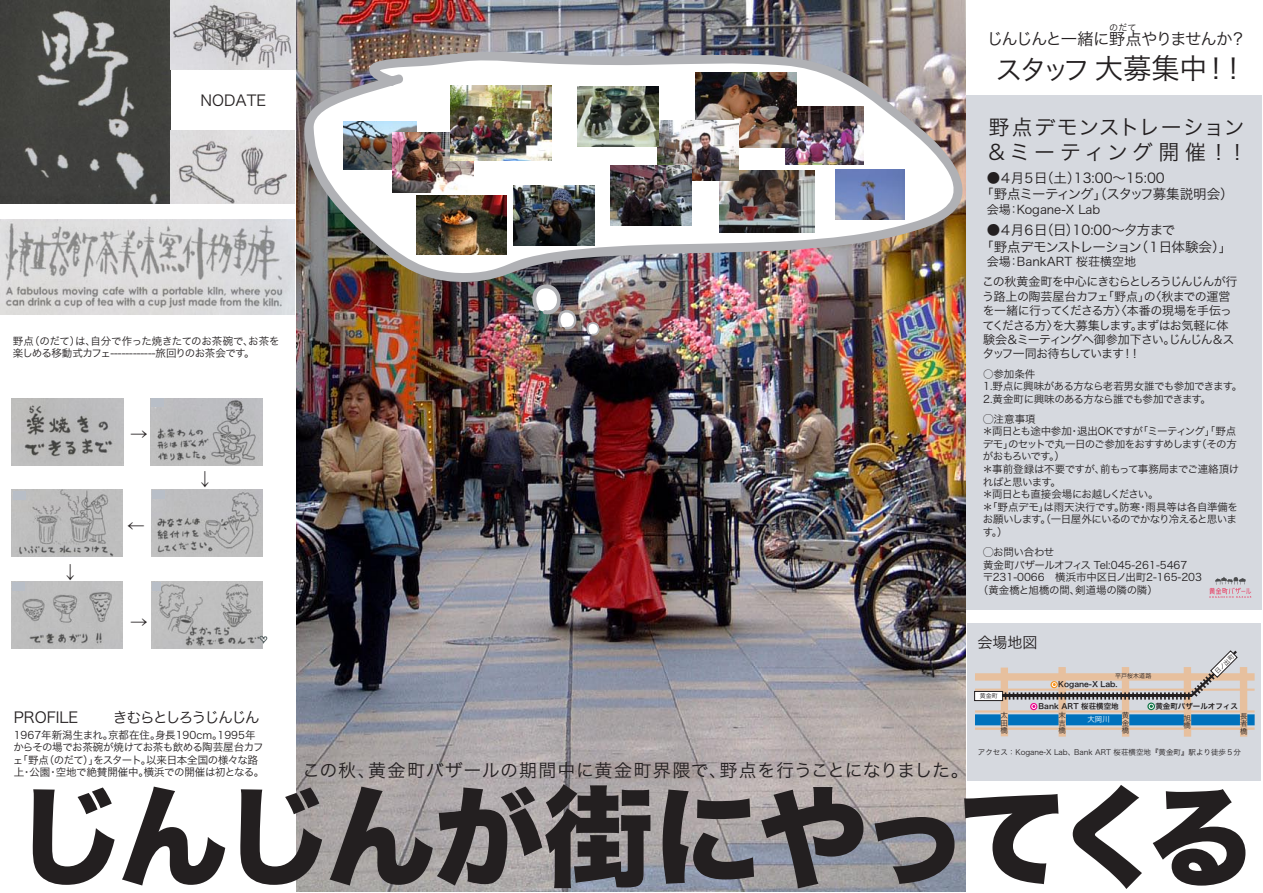
<style>
.page{position:relative;width:1263px;height:893px;background:#fff}
.page>*{position:absolute;margin:0;border:0;box-sizing:border-box;transform-origin:0 0}
.t1{font:109.35px "Hira Kaku Std W8";letter-spacing:-.045em;color:#231f20}
.t2{font:28.35px "Hira Kaku Pro W3";color:#231f20}
.t3{font:21px/25.2px "Hira Kaku Pro W3";letter-spacing:.075em;color:#231f20}
.t4{font:18px "Hira Kaku Pro W3";letter-spacing:.035em;color:#231f20}
.t5{font:16.5px "Hira Kaku Pro W3";letter-spacing:-.075em;color:#231f20}
.t6{font:15.15px "Hira Kaku Pro W3";letter-spacing:-.1em;color:#231f20}
.t7{font:15px "Hira Kaku Pro W3";color:#231f20}
.t8{font:13.5px/16.2px "Hira Kaku Pro W3";letter-spacing:-.07em;color:#231f20}
.t9{font:12px/14.4px "Hira Kaku Pro W3";letter-spacing:-.05em;color:#231f20}
.t10{font:12px "Hira Kaku Pro W3";color:#231f20}
.t11{font:10.5px/12.6px "Hira Kaku Pro W3";letter-spacing:-.035em;color:#231f20}
.t12{font:10.5px "Hira Kaku Pro W3";color:#231f20}
.t13{font:9.15px "Hira Kaku Pro W3";color:#231f20}
.t14{font:7.5px/7.5px "Hira Kaku Pro W3";color:#231f20;text-align:justify}
.t15{font:7.5px "Hira Kaku Pro W6";color:#231f20}
.t16{font:7.5px "Hira Kaku Pro W3";color:#fff}
.t17{font:6px "Hira Kaku Pro W3";color:#231f20}
.s1{font-size:27px}
</style>
<div class="page">
<img style="left:295px;top:0;width:671px;height:892px">
<div style="left:966px;top:95px;width:296px;height:515px;background:#d6d9df"></div>
<div style="left:967px;top:623px;width:294px;height:157px;background:#d6d9df"></div>
<img style="left:301px;top:51px;width:665px;height:235px">
<svg style="left:530px;top:283px;width:50px;height:48px"></svg>
<svg style="left:586px;top:321px;width:16px;height:16px"></svg>
<div style="left:975px;top:673px;width:279px;height:8px;background:#e7c09e"></div>
<hr style="left:975px;top:689px;width:279px;height:2px;background:#e7c09e">
<hr style="left:975px;top:710px;width:279px;height:2px;background:#e7c09e">
<hr style="left:975px;top:727px;width:279px;height:3px;background:#e7c09e">
<div style="left:975px;top:714px;width:279px;height:11px;background:#0072bc"></div>
<div style="left:1001px;top:668px;width:7px;height:68px;background:#e7c09e"></div>
<div style="left:1240px;top:667px;width:7px;height:70px;background:#e7c09e"></div>
<div style="left:1184px;top:667px;width:7px;height:70px;background:#e7c09e"></div>
<div style="left:1122px;top:667px;width:7px;height:70px;background:#e7c09e"></div>
<div style="left:1058px;top:667px;width:8px;height:70px;background:#e7c09e"></div>
<div style="left:974px;top:691px;width:29px;height:10px;background:#fff;border:1px solid #231f20"></div>
<hr style="left:1003px;top:695px;width:189px;height:2px;background:#231f20">
<svg style="left:1005px;top:650px;width:233px;height:59px"></svg>
<img style="left:12px;top:398px;width:112px;height:67px">
<img style="left:151px;top:398px;width:112px;height:67px">
<img style="left:151px;top:490px;width:112px;height:67px">
<img style="left:12px;top:490px;width:111px;height:67px">
<img style="left:12px;top:582px;width:111px;height:67px">
<img style="left:151px;top:582px;width:112px;height:66px">
<img style="left:0;top:220px;width:295px;height:94px">
<img style="left:0;top:0;width:170px;height:203px">
<img style="left:171px;top:0;width:124px;height:70px">
<img style="left:171px;top:131px;width:124px;height:73px">
<img style="left:343px;top:122px;width:73px;height:48px">
<img style="left:720px;top:170px;width:95px;height:63px">
<img style="left:785px;top:107px;width:78px;height:58px">
<img style="left:835px;top:170px;width:70px;height:49px">
<img style="left:695px;top:72px;width:101px;height:75px">
<img style="left:393px;top:133px;width:81px;height:60px">
<img style="left:657px;top:120px;width:81px;height:60px">
<img style="left:417px;top:195px;width:90px;height:60px">
<img style="left:610px;top:165px;width:81px;height:60px">
<img style="left:577px;top:86px;width:81px;height:60px">
<img style="left:513px;top:186px;width:81px;height:60px">
<img style="left:451px;top:86px;width:101px;height:75px">
<div style="left:151px;top:399px;width:12px;height:8px;background:#b8bec7"></div>
<div style="left:152px;top:490px;width:12px;height:9px;background:#b8bec7"></div>
<div style="left:13px;top:491px;width:12px;height:9px;background:#b8bec7"></div>
<div style="left:12px;top:582px;width:13px;height:9px;background:#b8bec7"></div>
<div style="left:152px;top:583px;width:8px;height:8px;background:#b8bec7"></div>
<svg style="left:258px;top:634px;width:10px;height:10px"></svg>
<svg style="left:1209px;top:577px;width:42px;height:21px"></svg>
<h3 class="t7" style="left:201px;top:87px;width:67px">NODATE</h3>
<p class="t11" style="left:13px;top:334px;width:268px">野点（のだて）は、自分で作った焼きたてのお茶碗で、お茶を楽しめる移動式カフェ------------旅回りのお茶会です。</p>
<h3 class="t4" style="left:86px;top:563px;width:19px;rotate:90deg">→</h3>
<h3 class="t4" style="left:130px;top:418px;width:19px">→</h3>
<h3 class="t4" style="left:145px;top:542px;width:19px;rotate:-180deg">→</h3>
<h3 class="t4" style="left:130px;top:606px;width:19px">→</h3>
<h3 class="t4" style="left:221px;top:469px;width:19px;rotate:90deg">→</h3>
<h3 class="t6" style="left:14px;top:704px;width:248px">PROFILE　　 きむらとしろうじんじん</h3>
<p class="t11" style="left:13px;top:728px;width:253px">1967年新潟生まれ。京都在住。身長190cm。1995年からその場でお茶碗が焼けてお茶も飲める陶芸屋台カフェ「野点（のだて）」をスタート。以来日本全国の様々な路上・公園・空地で絶賛開催中。横浜での開催は初となる。</p>
<h3 class="t4" style="left:302px;top:754px;width:668px">この秋、黄金町バザールの期間中に黄金町界隈で、野点を行うことになりました。</h3>
<p class="t13" style="left:1109px;top:20px;width:29px">のだて</p>
<h3 class="t5" style="left:987px;top:24px;width:261px">じんじんと一緒に野点やりませんか？</h3>
<h2 class="t2" style="left:995px;top:43px;width:253px"><span class="s1">スタッフ</span> 大募集中！！</h2>
<h3 class="t3" style="left:988px;top:113px;width:261px">野点デモンストレーション&amp;ミーティング開催！！</h3>
<p class="t8" style="left:980px;top:169px;width:255px;text-indent:7px">●４月５日（土）13:00～15:00<br>「野点ミーティング」（スタッフ募集説明会）</p>
<p class="t10" style="left:987px;top:199px;width:115px">会場：Kogane-X Lab</p>
<p class="t8" style="left:980px;top:221px;width:254px;text-indent:7px">●４月６日（日）10:00～夕方まで<br>「野点デモンストレーション（１日体験会）」</p>
<p class="t10" style="left:987px;top:251px;width:151px">会場：BankART 桜荘横空地</p>
<p class="t9" style="left:982px;top:274px;width:257px">この秋黄金町を中心にきむらとしろうじんじんが行う路上の陶芸屋台カフェ「野点」の〈秋までの運営を一緒に行ってくださる方〉〈本番の現場を手伝ってくださる方〉を大募集します。まずはお気軽に体験会＆ミーティングへ御参加下さい。じんじん＆スタッフ一同お待ちしています！！</p>
<p class="t11" style="left:983px;top:367px;width:261px">○参加条件　<br>1.野点に興味がある方なら老若男女誰でも参加できます。<br>2.黄金町に興味のある方なら誰でも参加できます。</p>
<p class="t11" style="left:982px;top:412px;width:258px">◯注意事項<br>＊両日とも途中参加・退出OKですが「ミーティング」「野点デモ」のセットで丸一日のご参加をおすすめします（その方がおもろいです。）<br>＊事前登録は不要ですが、前もって事務局までご連絡頂ければと思います。<br>＊両日とも直接会場にお越しください。<br>＊「野点デモ」は雨天決行です。防寒・雨具等は各自準備をお願いします。（一日屋外にいるのでかなり冷えると思います。）</p>
<p class="t11" style="left:983px;top:545px;width:73px">◯お問い合わせ</p>
<p class="t12" style="left:983px;top:555px;width:206px">黄金町バザールオフィス Tel:045-261-5467</p>
<p class="t12" style="left:983px;top:568px;width:221px">〒231-0066　横浜市中区日ノ出町2-165-203</p>
<p class="t11" style="left:978px;top:583px;width:182px">（黄金橋と旭橋の間、剣道場の隣の隣）</p>
<h3 class="t7" style="left:978px;top:629px;width:61px">会場地図</h3>
<p class="t17" style="left:980px;top:690px;width:19px">黄金町</p>
<p class="t17" style="left:1115px;top:670px;width:37px">平戸桜木道路</p>
<p class="t15" style="left:1058px;top:677px;width:61px">Kogane-X Lab.</p>
<p class="t17" style="left:1212px;top:669px;width:25px;rotate:-45deg">日ノ出町</p>
<p class="t14" style="left:1000px;top:711px;width:9px">太田橋</p>
<p class="t15" style="left:1039px;top:699px;width:82px">Bank ART 桜荘横空地</p>
<p class="t14" style="left:1058px;top:711px;width:9px">末吉橋</p>
<p class="t14" style="left:1122px;top:711px;width:9px">黄金橋</p>
<p class="t16" style="left:1087px;top:712px;width:24px">大岡川</p>
<p class="t15" style="left:1155px;top:699px;width:84px">黄金町バザールオフィス</p>
<p class="t14" style="left:1183px;top:714px;width:9px">旭橋</p>
<p class="t14" style="left:1240px;top:711px;width:9px">長者橋</p>
<p class="t14" style="left:978px;top:748px;width:265px">アクセス：Kogane-X Lab、Bank ART 桜荘横空地『黄金町』駅より徒歩５分</p>
<h1 class="t1" style="left:14px;top:776px;width:1243px">じんじんが街にやってくる</h1>
</div>
